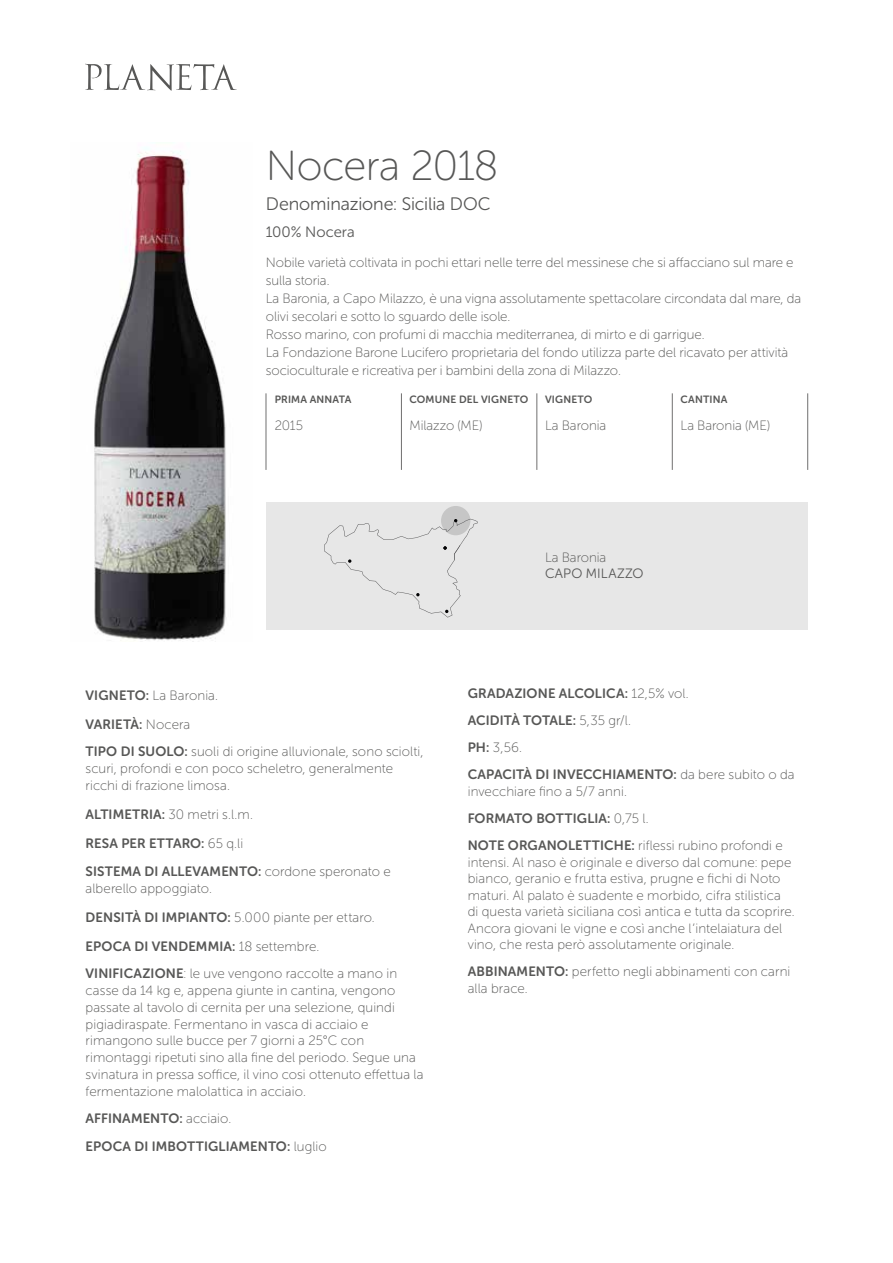
<style>
.page{position:relative;width:893px;height:1263px;background:#fff}
.page>*{position:absolute;margin:0;border:0;box-sizing:border-box;transform-origin:0 0}
.t1{font:42px "Museo Sans Rounded 100";letter-spacing:-.02em;color:#575756}
.t2{font:18px "Museo Sans Rounded 300";letter-spacing:-.005em;color:#575756}
.t3{font:15px "Museo Sans Rounded 300";letter-spacing:.005em;color:#575756}
.t4{font:13.5px/16.8px "Museo Sans Rounded 100";letter-spacing:.005em;color:#575756}
.t5{font:13.5px/29px "Museo Sans Rounded 700";letter-spacing:.01em;color:#575756}
.t6{font:13.5px "Museo Sans Rounded 300";letter-spacing:.02em;color:#575756}
.t7{font:10.5px "Museo Sans Rounded 700";letter-spacing:.02em;color:#575756}
.s1{font-family:"Museo Sans Rounded 700"}
.s2{font-family:"Museo Sans Rounded 100"}
</style>
<div class="page">
<img style="left:94px;top:148px;width:132px;height:493px">
<hr style="left:401px;top:393px;width:1px;height:77px;background:#706f6f">
<hr style="left:266px;top:393px;width:1px;height:77px;background:#706f6f">
<hr style="left:537px;top:393px;width:1px;height:77px;background:#706f6f">
<hr style="left:672px;top:393px;width:1px;height:77px;background:#706f6f">
<hr style="left:807px;top:393px;width:1px;height:77px;background:#706f6f">
<svg style="left:85px;top:64px;width:152px;height:27px"></svg>
<div style="left:266px;top:502px;width:542px;height:128px;background:#e7e7e7"></div>
<div style="left:441px;top:506px;width:29px;height:29px;background:#c6c6c6;border-radius:50%"></div>
<svg style="left:324px;top:519px;width:154px;height:98px"></svg>
<h1 class="t1" style="left:266px;top:144px;width:234px">Nocera 2018</h1>
<h2 class="t2" style="left:266px;top:195px;width:226px">Denominazione: Sicilia DOC</h2>
<p class="t3" style="left:266px;top:224px;width:90px">100% Nocera</p>
<p class="t4" style="left:266px;top:253px;width:537px;line-height:18px">Nobile varietà coltivata in pochi ettari nelle terre del messinese che si affacciano sul mare e sulla storia.<br>La Baronia, a Capo Milazzo, è una vigna assolutamente spettacolare circondata dal mare, da olivi secolari e sotto lo sguardo delle isole.<br>Rosso marino, con profumi di macchia mediterranea, di mirto e di garrigue.<br>La Fondazione Barone Lucifero proprietaria del fondo utilizza parte del ricavato per attività socioculturale e ricreativa per i bambini della zona di Milazzo.</p>
<p class="t7" style="left:275px;top:394px;width:78px">PRIMA ANNATA</p>
<p class="t4" style="left:275px;top:417px;width:30px">2015</p>
<p class="t7" style="left:409px;top:394px;width:120px">COMUNE DEL VIGNETO</p>
<p class="t4" style="left:409px;top:417px;width:75px">Milazzo (ME)</p>
<p class="t7" style="left:545px;top:394px;width:49px">VIGNETO</p>
<p class="t4" style="left:545px;top:417px;width:63px">La Baronia</p>
<p class="t7" style="left:681px;top:394px;width:48px">CANTINA</p>
<p class="t4" style="left:681px;top:417px;width:91px">La Baronia (ME)</p>
<p class="t4" style="left:86px;top:687px;width:134px"><span class="s1">VIGNETO:</span> La Baronia.</p>
<p class="t5" style="left:86px;top:710px;width:106px">VARIETÀ: <span class="s2">Nocera</span></p>
<p class="t4" style="left:86px;top:743px;width:339px"><span class="s1">TIPO DI SUOLO:</span> suoli di origine alluvionale, sono sciolti, scuri, profondi e con poco scheletro, generalmente ricchi di frazione limosa.</p>
<p class="t4" style="left:86px;top:806px;width:169px"><span class="s1">ALTIMETRIA:</span> 30 metri s.l.m.</p>
<p class="t5" style="left:86px;top:828px;width:307px">RESA PER ETTARO: <span class="s2">65 q.li<br></span>SISTEMA DI ALLEVAMENTO: <span class="s2">cordone speronato e</span></p>
<p class="t4" style="left:86px;top:874px;width:291px;line-height:29px">alberello appoggiato.<br><span class="s1">DENSITÀ DI IMPIANTO:</span> 5.000 piante per ettaro.</p>
<p class="t5" style="left:86px;top:932px;width:235px">EPOCA DI VENDEMMIA: <span class="s2">18 settembre.</span></p>
<p class="t4" style="left:86px;top:965px;width:339px"><span class="s1">VINIFICAZIONE</span>: le uve vengono raccolte a mano in casse da 14 kg e, appena giunte in cantina, vengono passate al tavolo di cernita per una selezione, quindi pigiadiraspate. Fermentano in vasca di acciaio e rimangono sulle bucce per 7 giorni a 25°C con rimontaggi ripetuti sino alla fine del periodo. Segue una svinatura in pressa soffice, il vino cosi ottenuto effettua la fermentazione malolattica in acciaio.</p>
<p class="t5" style="left:86px;top:1105px;width:243px;line-height:27.5px">AFFINAMENTO: <span class="s2">acciaio.<br></span>EPOCA DI IMBOTTIGLIAMENTO: <span class="s2">luglio</span></p>
<p class="t4" style="left:545px;top:549px;width:63px">La Baronia</p>
<p class="t6" style="left:545px;top:566px;width:100px">CAPO MILAZZO</p>
<p class="t5" style="left:468px;top:680px;width:222px;line-height:27.2px">GRADAZIONE ALCOLICA: <span class="s2">12,5% vol.<br></span>ACIDITÀ TOTALE: <span class="s2">5,35 gr/l.</span></p>
<p class="t4" style="left:468px;top:739px;width:56px"><span class="s1">PH:</span> 3,56.</p>
<p class="t5" style="left:468px;top:760px;width:328px">CAPACITÀ DI INVECCHIAMENTO: <span class="s2">da bere subito o da</span></p>
<p class="t4" style="left:468px;top:783px;width:161px">invecchiare fino a 5/7 anni.</p>
<p class="t5" style="left:468px;top:804px;width:182px">FORMATO BOTTIGLIA: <span class="s2">0,75 l.</span></p>
<p class="t4" style="left:468px;top:837px;width:328px"><span class="s1">NOTE ORGANOLETTICHE:</span> riflessi rubino profondi e intensi. Al naso è originale e diverso dal comune: pepe bianco, geranio e frutta estiva, prugne e fichi di Noto maturi. Al palato è suadente e morbido, cifra stilistica di questa varietà siciliana così antica e tutta da scoprire.<br>Ancora giovani le vigne e così anche l’intelaiatura del vino, che resta però assolutamente originale.</p>
<p class="t4" style="left:468px;top:963px;width:324px"><span class="s1">ABBINAMENTO:</span> perfetto negli abbinamenti con carni alla brace.</p>
</div>
